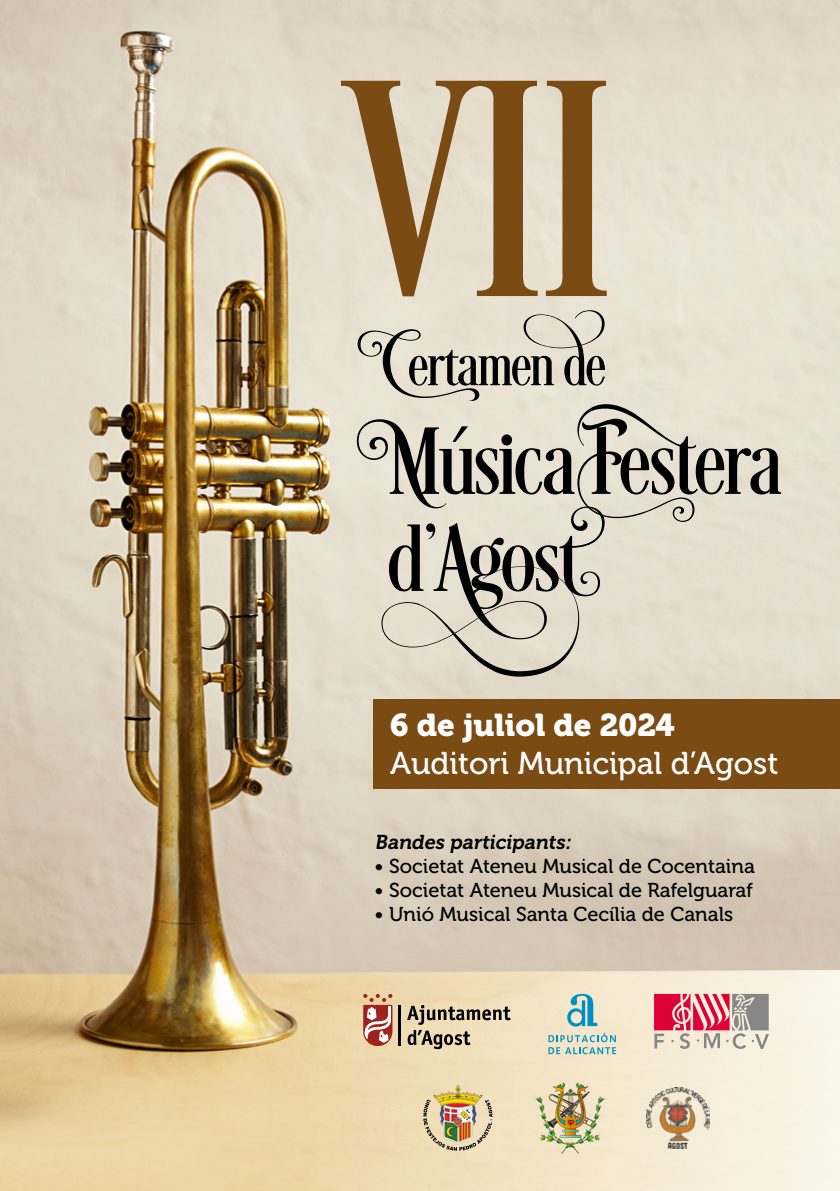
<style>
.page{position:relative;width:840px;height:1191px;background:#fff}
.page>*{position:absolute;margin:0;border:0;box-sizing:border-box;transform-origin:0 0}
.t1{font:317.8px "Desire Pro";color:#7b4b14}
.t2{font:98.2px/97px "Desire Pro";letter-spacing:.005em;color:#000}
.t3{font:63px "Desire Pro";color:#000}
.t4{font:31.4px "Museo 500";color:#fff}
.t5{font:31.4px "Museo 900";color:#fff}
.t6{font:20px "Museo 500";color:#000}
.t7{font:italic 20px "Museo 700";color:#000}
</style>
<div class="page">
<img style="left:0;top:0;width:839px;height:1191px">
<svg style="left:299px;top:969px;width:540px;height:222px;background:#f2e4c6"></svg>
<img style="left:533px;top:1080px;width:72px;height:75px">
<img style="left:646px;top:1087px;width:62px;height:61px">
<img style="left:428px;top:1085px;width:59px;height:14px">
<img style="left:423px;top:1099px;width:69px;height:51px">
<hr style="left:398px;top:1005px;width:2px;height:40px;background:#000">
<svg style="left:407px;top:1005px;width:103px;height:44px;background:#b8ab8e"></svg>
<svg style="left:363px;top:994px;width:29px;height:52px"></svg>
<svg style="left:653px;top:994px;width:115px;height:55px;background:#d48f95"></svg>
<svg style="left:548px;top:1033px;width:67px;height:21px"></svg>
<svg style="left:567px;top:994px;width:30px;height:32px"></svg>
<div style="left:373px;top:699px;width:466px;height:89px;background:#7b4b14"></div>
<h1 class="t1" style="left:344px;top:0;width:267px">VII</h1>
<h3 class="t3" style="left:357px;top:326px;width:289px">Certamen de</h3>
<h2 class="t2" style="left:388px;top:411px;width:408px">Música Festera d’Agost</h2>
<h3 class="t5" style="left:390px;top:707px;width:286px">6 de juliol de 2024</h3>
<h3 class="t4" style="left:390px;top:745px;width:389px">Auditori Municipal d’Agost</h3>
<p class="t7" style="left:374px;top:831px;width:202px">Bandes participants:</p>
<p class="t6" style="left:374px;top:855px;width:381px">• Societat Ateneu Musical de Cocentaina</p>
<p class="t6" style="left:374px;top:879px;width:379px">• Societat Ateneu Musical de Rafelguaraf</p>
<p class="t6" style="left:374px;top:903px;width:360px">• Unió Musical Santa Cecília de Canals</p>
</div>
